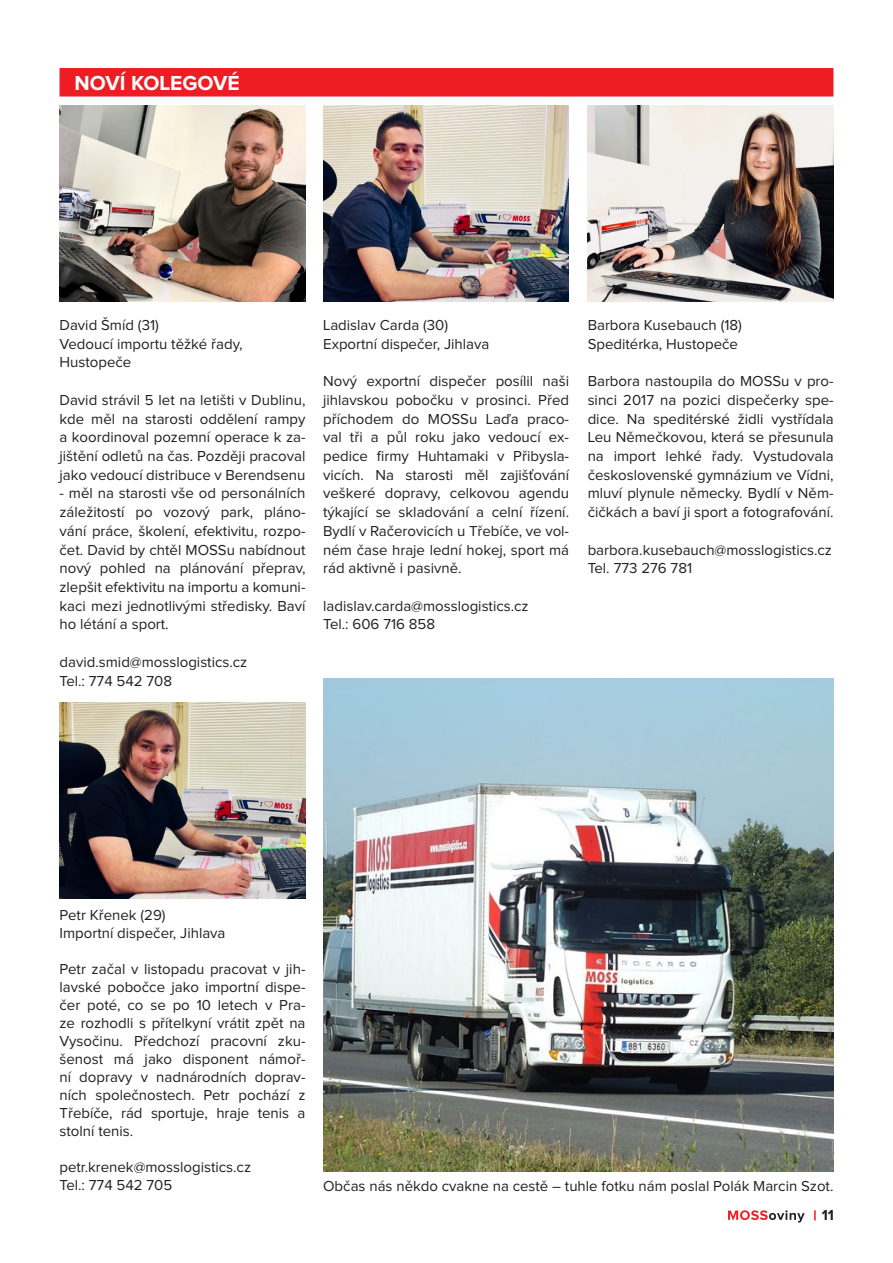
<style>
.page{position:relative;width:893px;height:1263px;background:#fff}
.page>*{position:absolute;margin:0;border:0;box-sizing:border-box;transform-origin:0 0}
.mezititulky{font:700 21px "Proxima Nova";color:#fff}
.zakladni-text{font:15px/18.8px "Proxima Nova";color:#231f20;text-align:justify}
.t1{font:700 15px "Proxima Nova";color:#231f20}
</style>
<div class="page">
<svg style="left:728px;top:1210px;width:77px;height:12px"></svg>
<svg style="left:814px;top:1210px;width:2px;height:10px"></svg>
<img style="left:323px;top:678px;width:510px;height:494px">
<div style="left:60px;top:68px;width:773px;height:29px;background:#ee1d23"></div>
<img style="left:60px;top:703px;width:245px;height:195px">
<img style="left:323px;top:105px;width:246px;height:196px">
<img style="left:60px;top:105px;width:245px;height:196px">
<img style="left:588px;top:105px;width:245px;height:196px">
<p class="mezititulky" style="left:75px;top:74px;width:167px">NOVÍ KOLEGOVÉ</p>
<p class="zakladni-text" style="left:60px;top:316px;width:101px">David Šmíd (31)</p>
<p class="zakladni-text" style="left:60px;top:335px;width:185px">Vedoucí importu těžké řady,</p>
<p class="zakladni-text" style="left:60px;top:354px;width:73px">Hustopeče</p>
<p class="zakladni-text" style="left:60px;top:391px;width:247px">David strávil 5 let na letišti v Dublinu, kde měl na starosti oddělení rampy a koordinoval pozemní operace k za&shy;jištění odletů na čas. Později pracoval jako vedoucí distribuce v Berendsenu</p>
<p class="zakladni-text" style="left:60px;top:485px;width:247px">- měl na starosti vše od personálních záležitostí po vozový park, pláno&shy;vání práce, školení, efektivitu, rozpo&shy;čet. David by chtěl MOSSu nabídnout nový pohled na plánování přeprav, zlepšit efektivitu na importu a komuni&shy;kaci mezi jednotlivými středisky. Baví ho létání a sport.</p>
<p class="zakladni-text" style="left:60px;top:653px;width:189px">david.smid@mosslogistics.cz</p>
<p class="zakladni-text" style="left:60px;top:672px;width:114px">Tel.: 774 542 708</p>
<p class="zakladni-text" style="left:323px;top:316px;width:127px">Ladislav Carda (30)</p>
<p class="zakladni-text" style="left:323px;top:335px;width:168px">Exportní dispečer, Jihlava</p>
<p class="zakladni-text" style="left:323px;top:372px;width:247px">Nový exportní dispečer posílil naši jihlavskou pobočku v prosinci. Před příchodem do MOSSu Laďa praco&shy;val tři a půl roku jako vedoucí ex&shy;pedice firmy Huhtamaki v Přibysla&shy;vicích. Na starosti měl zajišťování veškeré dopravy, celkovou agendu týkající se skladování a celní řízení.<br>Bydlí v Račerovicích u Třebíče, ve vol&shy;ném čase hraje lední hokej, sport má rád aktivně i pasivně.</p>
<p class="zakladni-text" style="left:323px;top:597px;width:207px">ladislav.carda@mosslogistics.cz</p>
<p class="zakladni-text" style="left:323px;top:616px;width:114px">Tel.: 606 716 858</p>
<p class="zakladni-text" style="left:588px;top:316px;width:156px">Barbora Kusebauch (18)</p>
<p class="zakladni-text" style="left:588px;top:335px;width:152px">Speditérka, Hustopeče</p>
<p class="zakladni-text" style="left:588px;top:372px;width:247px">Barbora nastoupila do MOSSu v pro&shy;sinci 2017 na pozici dispečerky spe&shy;dice. Na speditérské židli vystřídala Leu Němečkovou, která se přesunula na import lehké řady. Vystudovala československé gymnázium ve Vídni, mluví plynule německy. Bydlí v Něm&shy;čičkách a baví ji sport a fotografování.</p>
<p class="zakladni-text" style="left:588px;top:541px;width:246px">barbora.kusebauch@mosslogistics.cz</p>
<p class="zakladni-text" style="left:588px;top:559px;width:106px">Tel. 773 276 781</p>
<p class="zakladni-text" style="left:60px;top:907px;width:108px">Petr Křenek (29)</p>
<p class="zakladni-text" style="left:60px;top:925px;width:168px">Importní dispečer, Jihlava</p>
<p class="zakladni-text" style="left:60px;top:961px;width:247px;line-height:18px">Petr začal v listopadu pracovat v jih&shy;lavské pobočce jako importní dispe&shy;čer poté, co se po 10 letech v Pra&shy;ze rozhodli s přítelkyní vrátit zpět na Vysočinu. Předchozí pracovní zku&shy;šenost má jako disponent námoř&shy;ní dopravy v nadnárodních doprav&shy;ních společnostech. Petr pochází z Třebíče, rád sportuje, hraje tenis a stolní tenis.</p>
<p class="zakladni-text" style="left:60px;top:1159px;width:193px">petr.krenek@mosslogistics.cz</p>
<p class="zakladni-text" style="left:60px;top:1177px;width:114px">Tel.: 774 542 705</p>
<p class="zakladni-text" style="left:323px;top:1177px;width:512px">Občas nás někdo cvakne na cestě – tuhle fotku nám poslal Polák Marcin Szot.</p>
<p class="t1" style="left:822px;top:1208px;width:14px">11</p>
</div>
